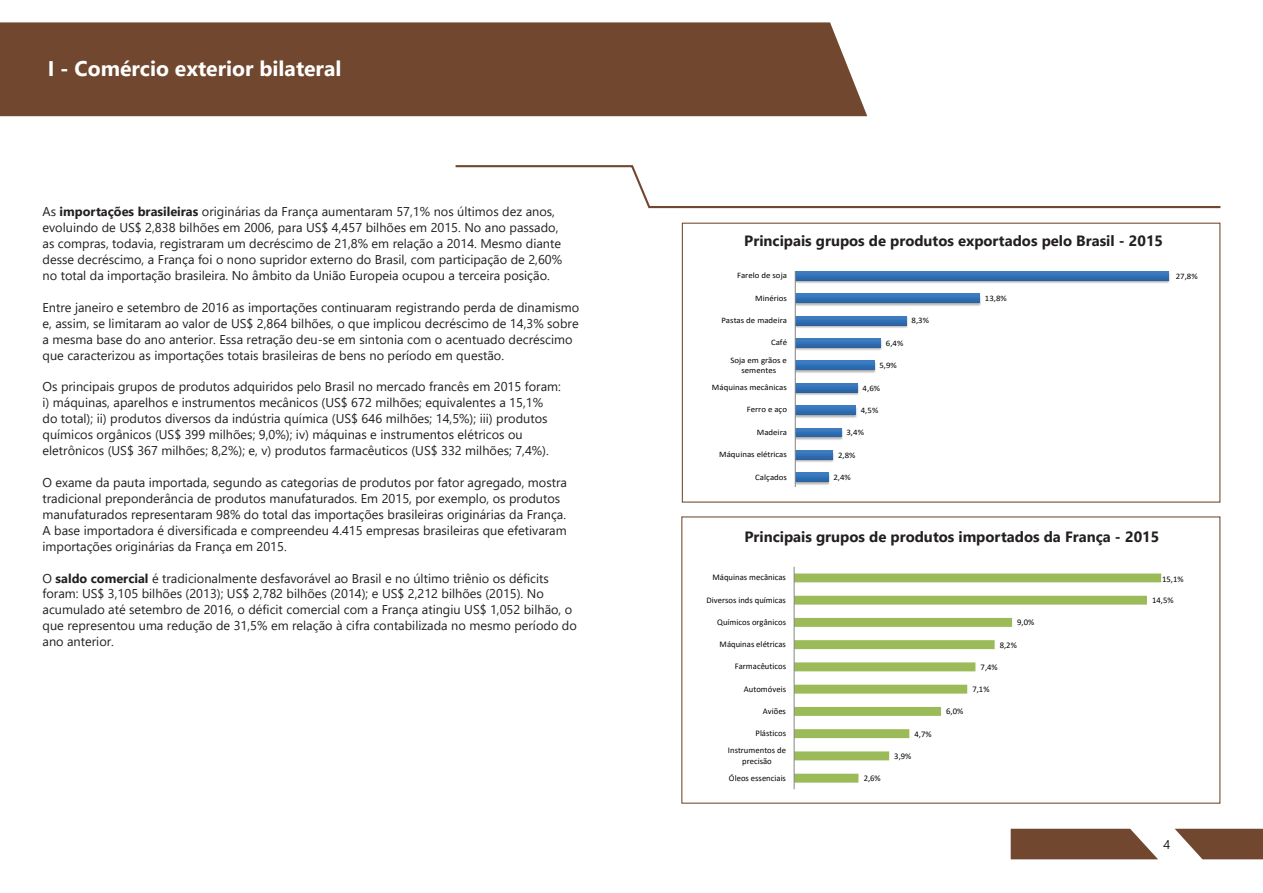
<style>
.page{position:relative;width:1263px;height:893px;background:#fff}
.page>*{position:absolute;margin:0;border:0;box-sizing:border-box;transform-origin:0 0}
.t1{font:700 21.15px "Segoe UI";color:#fff}
.t2{font:700 14.85px "Segoe UI";color:#231f20}
.t3{font:12.75px/15.9px "Segoe UI";color:#231f20}
.t4{font:8.7px/17px "Calibri";color:#040503;text-align:right}
.t5{font:8.4px/17.2px "Calibri";color:#040503;text-align:right;scale:1.06 1}
.s1{font-weight:700}
</style>
<div class="page">
<div style="left:0;top:22px;width:867px;height:94px;background:#71482f"></div>
<svg style="left:1011px;top:829px;width:147px;height:30px;background:#7e5942"></svg>
<svg style="left:1175px;top:829px;width:88px;height:30px;background:#86644f"></svg>
<svg style="left:455px;top:165px;width:766px;height:44px"></svg>
<div style="left:682px;top:223px;width:538px;height:280px;border:1px solid #71482f"></div>
<svg style="left:793px;top:566px;width:369px;height:224px"></svg>
<svg style="left:794px;top:271px;width:376px;height:216px"></svg>
<h1 class="t1" style="left:48px;top:51px;width:295px">I - Comércio exterior bilateral</h1>
<p class="t3" style="left:43px;top:204px;width:521px">As <span class="s1">importações brasileiras</span> originárias da França aumentaram 57,1% nos últimos dez anos, evoluindo de US$ 2,838 bilhões em 2006, para US$ 4,457 bilhões em 2015. No ano passado, as compras, todavia, registraram um decréscimo de 21,8% em relação a 2014. Mesmo diante desse decréscimo, a França foi o nono supridor externo do Brasil, com participação de 2,60% no total da importação brasileira. No âmbito da União Europeia ocupou a terceira posição.</p>
<p class="t3" style="left:43px;top:299px;width:538px">Entre janeiro e setembro de 2016 as importações continuaram registrando perda de dinamismo e, assim, se limitaram ao valor de US$ 2,864 bilhões, o que implicou decréscimo de 14,3% sobre a mesma base do ano anterior. Essa retração deu-se em sintonia com o acentuado decréscimo que caracterizou as importações totais brasileiras de bens no período em questão.</p>
<p class="t3" style="left:43px;top:379px;width:520px">Os principais grupos de produtos adquiridos pelo Brasil no mercado francês em 2015 foram: i) máquinas, aparelhos e instrumentos mecânicos (US$ 672 milhões; equivalentes a 15,1% do total); ii) produtos diversos da indústria química (US$ 646 milhões; 14,5%); iii) produtos químicos orgânicos (US$ 399 milhões; 9,0%); iv) máquinas e instrumentos elétricos ou eletrônicos (US$ 367 milhões; 8,2%); e, v) produtos farmacêuticos (US$ 332 milhões; 7,4%).</p>
<p class="t3" style="left:43px;top:474px;width:526px">O exame da pauta importada, segundo as categorias de produtos por fator agregado, mostra tradicional preponderância de produtos manufaturados. Em 2015, por exemplo, os produtos manufaturados representaram 98% do total das importações brasileiras originárias da França.<br>A base importadora é diversificada e compreendeu 4.415 empresas brasileiras que efetivaram importações originárias da França em 2015.</p>
<p class="t3" style="left:43px;top:570px;width:536px">O <span class="s1">saldo comercial</span> é tradicionalmente desfavorável ao Brasil e no último triênio os déficits foram: US$ 3,105 bilhões (2013); US$ 2,782 bilhões (2014); e US$ 2,212 bilhões (2015). No acumulado até setembro de 2016, o déficit comercial com a França atingiu US$ 1,052 bilhão, o que representou uma redução de 31,5% em relação à cifra contabilizada no mesmo período do ano anterior.</p>
<p class="t2" style="left:744px;top:229px;width:420px">Principais grupos de produtos exportados pelo Brasil - 2015</p>
<p class="t5" style="left:737px;top:267px;width:49px">Farelo de soja</p>
<p class="t5" style="left:755px;top:289px;width:32px">Minérios</p>
<p class="t5" style="left:721px;top:311px;width:63px">Pastas de madeira</p>
<p class="t5" style="left:730px;top:334px;width:55px">Café<br>Soja em grãos e</p>
<p class="t5" style="left:712px;top:361px;width:72px;text-align:left;text-indent:29px">sementes<br>Máquinas mecânicas</p>
<p class="t5" style="left:747px;top:401px;width:40px">Ferro e aço</p>
<p class="t5" style="left:757px;top:423px;width:30px">Madeira</p>
<p class="t5" style="left:719px;top:446px;width:65px">Máquinas elétricas</p>
<p class="t5" style="left:755px;top:468px;width:31px">Calçados</p>
<p class="t5" style="left:886px;top:334px;width:18px">6,4%</p>
<p class="t5" style="left:879px;top:357px;width:18px">5,9%</p>
<p class="t5" style="left:863px;top:379px;width:18px">4,6%</p>
<p class="t5" style="left:861px;top:401px;width:18px">4,5%</p>
<p class="t5" style="left:846px;top:424px;width:18px">3,4%</p>
<p class="t5" style="left:838px;top:446px;width:18px">2,8%</p>
<p class="t5" style="left:833px;top:468px;width:18px">2,4%</p>
<p class="t5" style="left:911px;top:312px;width:18px">8,3%</p>
<p class="t5" style="left:985px;top:289px;width:22px">13,8%</p>
<p class="t5" style="left:1176px;top:268px;width:22px">27,8%</p>
<p class="t2" style="left:744px;top:525px;width:416px">Principais grupos de produtos importados da França - 2015</p>
<p class="t4" style="left:712px;top:569px;width:75px">Máquinas mecânicas</p>
<p class="t4" style="left:706px;top:591px;width:81px">Diversos inds químicas</p>
<p class="t4" style="left:717px;top:613px;width:70px">Químicos orgânicos</p>
<p class="t4" style="left:720px;top:635px;width:68px">Máquinas elétricas</p>
<p class="t4" style="left:735px;top:658px;width:53px">Farmacêuticos</p>
<p class="t4" style="left:744px;top:680px;width:44px">Automóveis</p>
<p class="t4" style="left:763px;top:702px;width:25px">Aviões</p>
<p class="t4" style="left:728px;top:724px;width:60px">Plásticos<br>Instrumentos de</p>
<p class="t4" style="left:729px;top:752px;width:59px;text-align:center">precisão<br>Óleos essenciais</p>
<p class="t4" style="left:864px;top:769px;width:19px">2,6%</p>
<p class="t4" style="left:914px;top:725px;width:19px">4,7%</p>
<p class="t4" style="left:894px;top:747px;width:19px">3,9%</p>
<p class="t4" style="left:946px;top:703px;width:19px">6,0%</p>
<p class="t4" style="left:1017px;top:614px;width:19px">9,0%</p>
<p class="t4" style="left:1000px;top:636px;width:19px">8,2%</p>
<p class="t4" style="left:981px;top:658px;width:19px">7,4%</p>
<p class="t4" style="left:972px;top:680px;width:19px">7,1%</p>
<p class="t4" style="left:1162px;top:570px;width:23px">15,1%</p>
<p class="t4" style="left:1152px;top:591px;width:23px">14,5%</p>
<p class="t3" style="left:1163px;top:837px;width:8px">4</p>
</div>
